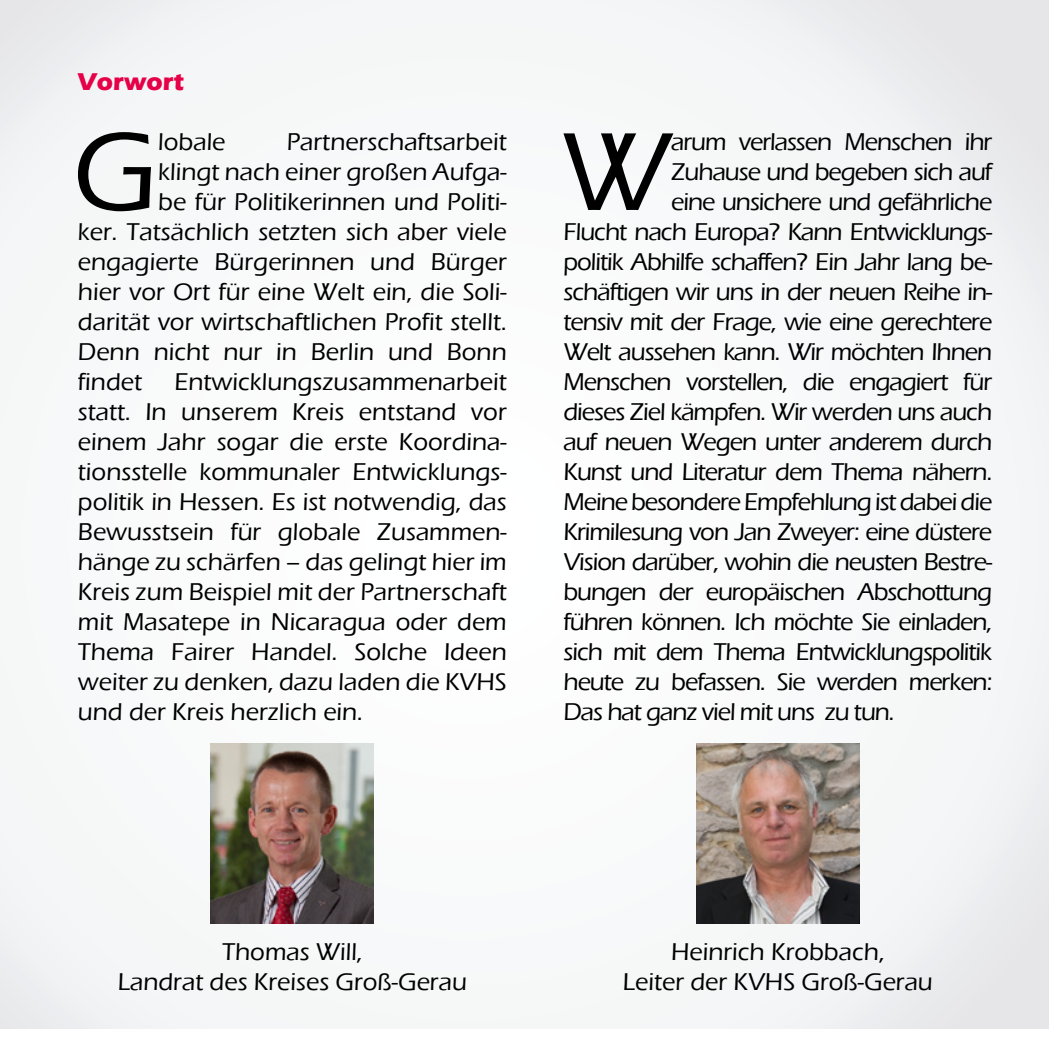
<style>
.page{position:relative;width:1049px;height:1049px;background:#fff}
.page>*{position:absolute;margin:0;border:0;box-sizing:border-box;transform-origin:0 0}
.t1{font:500 115px "Eras ITC";color:#000}
.t2{font:500 25px/30px "Eras ITC";letter-spacing:-.04em;color:#000;text-align:justify}
.t3{font:500 25px/30px "Eras ITC";color:#000;text-align:center}
.t4{font:700 25px "Eras ITC";color:#e50048}
</style>
<div class="page">
<div style="left:0;top:0;width:1049px;height:1028px;background:#f7f8f9"></div>
<img style="left:211px;top:744px;width:163px;height:180px">
<img style="left:696px;top:744px;width:163px;height:180px">
<p class="t4" style="left:78px;top:67px;width:108px">Vorwort</p>
<h1 class="t1" style="left:73px;top:108px;width:87px">G</h1>
<p class="t2" style="left:158px;top:127px;width:69px">lobale</p>
<p class="t3" style="left:287px;top:127px;width:222px">Partnerschaftsarbeit</p>
<p class="t3" style="left:158px;top:157px;width:350px">klingt nach einer großen Aufga-</p>
<p class="t3" style="left:158px;top:187px;width:350px">be für Politikerinnen und Politi-</p>
<p class="t3" style="left:78px;top:217px;width:430px">ker. Tatsächlich setzten sich aber viele</p>
<p class="t3" style="left:78px;top:247px;width:430px">engagierte Bürgerinnen und Bürger</p>
<p class="t3" style="left:78px;top:277px;width:430px">hier vor Ort für eine Welt ein, die Soli-</p>
<p class="t3" style="left:78px;top:307px;width:430px">darität vor wirtschaftlichen Profit stellt.</p>
<p class="t3" style="left:78px;top:337px;width:430px">Denn nicht nur in Berlin und Bonn</p>
<p class="t2" style="left:78px;top:367px;width:66px">findet</p>
<p class="t2" style="left:78px;top:367px;width:430px;text-indent:96px">Entwicklungszusammenarbeit statt. In unserem Kreis entstand vor einem Jahr sogar die erste Koordina&shy;tionsstelle kommunaler Entwicklungs&shy;politik in Hessen. Es ist notwendig, das Bewusstsein für globale Zusammen&shy;hänge zu schärfen – das gelingt hier im Kreis zum Beispiel mit der Partnerschaft mit Masatepe in Nicaragua oder dem Thema Fairer Handel. Solche Ideen weiter zu denken, dazu laden die KVHS und der Kreis herzlich ein.</p>
<h1 class="t1" style="left:560px;top:108px;width:113px">W</h1>
<p class="t2" style="left:671px;top:127px;width:323px">arum verlassen Menschen ihr</p>
<p class="t2" style="left:671px;top:157px;width:323px">Zuhause und begeben sich auf</p>
<p class="t2" style="left:671px;top:187px;width:323px">eine unsichere und gefährliche</p>
<p class="t2" style="left:563px;top:217px;width:430px">Flucht nach Europa? Kann Entwicklungs-</p>
<p class="t2" style="left:563px;top:247px;width:430px">politik Abhilfe schaffen? Ein Jahr lang be-</p>
<p class="t2" style="left:563px;top:277px;width:430px">schäftigen wir uns in der neuen Reihe in-</p>
<p class="t2" style="left:563px;top:307px;width:430px">tensiv mit der Frage, wie eine gerechtere</p>
<p class="t2" style="left:563px;top:337px;width:430px">Welt aussehen kann. Wir möchten Ihnen</p>
<p class="t2" style="left:563px;top:367px;width:430px">Menschen vorstellen, die engagiert für</p>
<p class="t2" style="left:563px;top:397px;width:430px">dieses Ziel kämpfen. Wir werden uns auch</p>
<p class="t2" style="left:563px;top:427px;width:430px">auf neuen Wegen unter anderem durch</p>
<p class="t2" style="left:563px;top:457px;width:430px">Kunst und Literatur dem Thema nähern.</p>
<p class="t2" style="left:563px;top:487px;width:430px">Meine besondere Empfehlung ist dabei die</p>
<p class="t2" style="left:563px;top:517px;width:430px">Krimilesung von Jan Zweyer: eine düstere</p>
<p class="t2" style="left:563px;top:547px;width:430px">Vision darüber, wohin die neusten Bestre-</p>
<p class="t2" style="left:563px;top:577px;width:430px">bungen der europäischen Abschottung</p>
<p class="t2" style="left:563px;top:607px;width:430px">führen können. Ich möchte Sie einladen,</p>
<p class="t2" style="left:563px;top:637px;width:430px">sich mit dem Thema Entwicklungspolitik</p>
<p class="t2" style="left:563px;top:667px;width:430px">heute zu befassen. Sie werden merken:</p>
<p class="t2" style="left:563px;top:697px;width:333px">Das hat ganz viel mit uns zu tun.</p>
<p class="t3" style="left:118px;top:937px;width:351px">Thomas Will,<br>Landrat des Kreises Groß-Gerau</p>
<p class="t3" style="left:623px;top:937px;width:311px">Heinrich Krobbach,<br>Leiter der KVHS Groß-Gerau</p>
</div>
